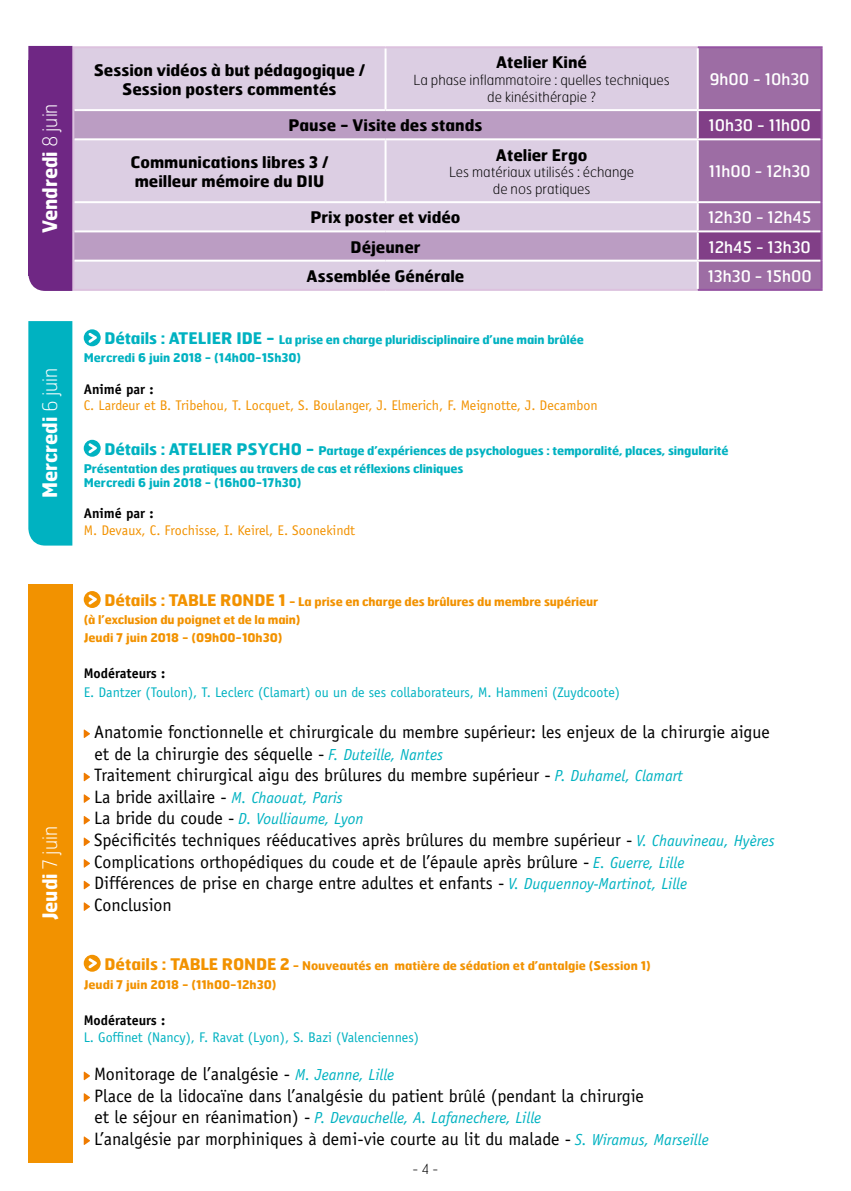
<style>
.page{position:relative;width:851px;height:1191px;background:#fff}
.page>*{position:absolute;margin:0;border:0;box-sizing:border-box;transform-origin:0 0}
.t1{font:700 20px "Hermes";color:#fff;scale:.95 1}
.t2{font:18px/21.6px "Officina Sans";color:#000}
.t3{font:700 16px/19.2px "Hermes";color:#000;text-align:center}
.t4{font:italic 16px "Officina Sans";color:#00b2c1}
.t5{font:16px "Hermes";color:#fff}
.t6{font:14px "Officina Sans";color:#00b2c1}
.t7{font:14px "Officina Sans";color:#f29200}
.t8{font:100 14px/16.8px "Hermes";color:#000;text-align:center}
.t9{font:700 14px "Officina Sans";color:#000}
.t10{font:100 14px "Hermes";color:#000;scale:.95 1}
.t11{font:700 12px/18px "Hermes";letter-spacing:-.01em;color:#00b2c1}
.t12{font:700 12px/18px "Hermes";color:#f29200}
.s1{font-weight:100}
.s2{font-size:16px}
.s3{font-style:italic;font-size:16px;color:#00b2c1}
.s4{font-style:normal;font-size:18px;color:#000}
</style>
<div class="page">
<div style="left:74px;top:48px;width:622px;height:241px;background:#dccee3"></div>
<svg style="left:74px;top:111px;width:622px;height:149px;background:#cfbbd7"></svg>
<svg style="left:698px;top:48px;width:122px;height:241px;background:#97649e"></svg>
<hr style="left:74px;top:109px;width:311px;height:2px;background:#fff">
<hr style="left:385px;top:109px;width:312px;height:2px;background:#fff">
<hr style="left:74px;top:138px;width:311px;height:2px;background:#fff">
<hr style="left:385px;top:138px;width:312px;height:2px;background:#fff">
<hr style="left:74px;top:201px;width:311px;height:2px;background:#fff">
<hr style="left:385px;top:201px;width:312px;height:2px;background:#fff">
<hr style="left:74px;top:230px;width:311px;height:2px;background:#fff">
<hr style="left:385px;top:230px;width:312px;height:2px;background:#fff">
<hr style="left:74px;top:260px;width:311px;height:2px;background:#fff">
<hr style="left:385px;top:260px;width:312px;height:2px;background:#fff">
<hr style="left:697px;top:109px;width:123px;height:2px;background:#fff">
<hr style="left:697px;top:138px;width:123px;height:2px;background:#fff">
<hr style="left:697px;top:201px;width:123px;height:2px;background:#fff">
<hr style="left:697px;top:230px;width:123px;height:2px;background:#fff">
<hr style="left:697px;top:260px;width:123px;height:2px;background:#fff">
<hr style="left:384px;top:48px;width:2px;height:61px;background:#fff">
<hr style="left:384px;top:140px;width:2px;height:61px;background:#fff">
<hr style="left:72px;top:46px;width:313px;height:2px;background:#dcc1de">
<hr style="left:385px;top:46px;width:312px;height:2px;background:#dcc1de">
<hr style="left:72px;top:48px;width:2px;height:62px;background:#dcc1de">
<hr style="left:72px;top:110px;width:2px;height:29px;background:#dcc1de">
<hr style="left:72px;top:139px;width:2px;height:63px;background:#dcc1de">
<hr style="left:72px;top:202px;width:2px;height:29px;background:#dcc1de">
<hr style="left:72px;top:231px;width:2px;height:30px;background:#dcc1de">
<hr style="left:72px;top:261px;width:2px;height:28px;background:#dcc1de">
<hr style="left:72px;top:289px;width:313px;height:2px;background:#dcc1de">
<hr style="left:385px;top:289px;width:312px;height:2px;background:#dcc1de">
<hr style="left:697px;top:289px;width:125px;height:2px;background:#9553a2">
<hr style="left:820px;top:48px;width:2px;height:62px;background:#9553a2">
<hr style="left:820px;top:110px;width:2px;height:29px;background:#9553a2">
<hr style="left:820px;top:139px;width:2px;height:63px;background:#9553a2">
<hr style="left:820px;top:202px;width:2px;height:29px;background:#9553a2">
<hr style="left:820px;top:231px;width:2px;height:30px;background:#9553a2">
<hr style="left:820px;top:261px;width:2px;height:28px;background:#9553a2">
<hr style="left:697px;top:46px;width:125px;height:2px;background:#9553a2">
<div style="left:28px;top:584px;width:44px;height:578px;background:#f29200"></div>
<svg style="left:84px;top:329px;width:17px;height:17px"></svg>
<svg style="left:84px;top:440px;width:17px;height:17px"></svg>
<svg style="left:84px;top:591px;width:17px;height:17px"></svg>
<svg style="left:84px;top:729px;width:6px;height:9px"></svg>
<svg style="left:84px;top:772px;width:6px;height:9px"></svg>
<svg style="left:84px;top:794px;width:6px;height:9px"></svg>
<svg style="left:84px;top:816px;width:6px;height:8px"></svg>
<svg style="left:84px;top:837px;width:6px;height:9px"></svg>
<svg style="left:84px;top:859px;width:6px;height:9px"></svg>
<svg style="left:84px;top:880px;width:6px;height:9px"></svg>
<svg style="left:84px;top:902px;width:6px;height:9px"></svg>
<svg style="left:84px;top:954px;width:17px;height:17px"></svg>
<svg style="left:84px;top:1071px;width:6px;height:9px"></svg>
<svg style="left:84px;top:1093px;width:6px;height:9px"></svg>
<svg style="left:84px;top:1136px;width:6px;height:9px"></svg>
<div style="left:28px;top:321px;width:44px;height:224px;background:#00b2c1"></div>
<div style="left:28px;top:46px;width:44px;height:245px;background:#6f2784"></div>
<div style="left:28px;top:61px;width:41px;height:215px;background:#6f2784"></div>
<p class="t1" style="left:37px;top:233px;width:138px;rotate:-90deg">Vendredi <span class="s1">8 juin</span></p>
<p class="t1" style="left:37px;top:498px;width:138px;rotate:-90deg">Mercredi <span class="s1">6 juin</span></p>
<p class="t3" style="left:496px;top:52px;width:92px">Atelier Kiné</p>
<p class="t8" style="left:413px;top:71px;width:257px">La phase inflammatoire : quelles techniques de kinésithérapie ?</p>
<p class="t5" style="left:709px;top:69px;width:101px">9h00 - 10h30</p>
<p class="t3" style="left:288px;top:115px;width:195px">Pause - Visite des stands</p>
<p class="t5" style="left:708px;top:115px;width:104px">10h30 - 11h00</p>
<p class="t3" style="left:130px;top:152px;width:200px;text-align:left">Communications libres 3 / meilleur mémoire du DIU</p>
<p class="t3" style="left:496px;top:144px;width:93px">Atelier Ergo</p>
<p class="t3" style="left:94px;top:60px;width:273px">Session vidéos à but pédagogique /<br>Session posters commentés</p>
<p class="t8" style="left:449px;top:163px;width:187px">Les matériaux utilisés : échange de nos pratiques</p>
<p class="t5" style="left:708px;top:161px;width:103px">11h00 - 12h30</p>
<p class="t3" style="left:310px;top:207px;width:151px">Prix poster et vidéo</p>
<p class="t5" style="left:708px;top:207px;width:105px">12h30 - 12h45</p>
<p class="t3" style="left:350px;top:237px;width:72px">Déjeuner</p>
<p class="t5" style="left:708px;top:236px;width:104px">12h45 - 13h30</p>
<p class="t3" style="left:306px;top:266px;width:159px">Assemblée Générale</p>
<p class="t5" style="left:707px;top:266px;width:105px">13h30 - 15h00</p>
<p class="t11" style="left:84px;top:330px;width:501px;text-indent:21px"><span class="s2">Détails : ATELIER IDE -</span> La prise en charge pluridisciplinaire d’une main brûlée<br>Mercredi 6 juin 2018 - (14h00-15h30)</p>
<p class="t9" style="left:84px;top:380px;width:71px">Animé par :</p>
<p class="t7" style="left:84px;top:397px;width:515px">C. Lardeur et B. Tribehou, T. Locquet, S. Boulanger, J. Elmerich, F. Meignotte, J. Decambon</p>
<p class="t11" style="left:84px;top:441px;width:646px;text-indent:21px"><span class="s2">Détails : ATELIER PSYCHO -</span> Partage d’expériences de psychologues : temporalité, places, singularité<br>Présentation des pratiques au travers de cas et réflexions cliniques</p>
<p class="t11" style="left:84px;top:473px;width:219px">Mercredi 6 juin 2018 - (16h00-17h30)</p>
<p class="t9" style="left:84px;top:505px;width:71px">Animé par :</p>
<p class="t7" style="left:84px;top:522px;width:273px">M. Devaux, C. Frochisse, I. Keirel, E. Soonekindt</p>
<p class="t1" style="left:37px;top:920px;width:101px;rotate:-90deg">Jeudi <span class="s1">7 juin</span></p>
<p class="t12" style="left:84px;top:592px;width:516px;text-indent:21px"><span class="s2">Détails : TABLE RONDE 1</span> - La prise en charge des brûlures du membre supérieur (à l’exclusion du poignet et de la main)<br>Jeudi 7 juin 2018 - (09h00-10h30)</p>
<p class="t9" style="left:84px;top:664px;width:83px">Modérateurs :</p>
<p class="t6" style="left:84px;top:684px;width:537px">E. Dantzer (Toulon), T. Leclerc (Clamart) ou un de ses collaborateurs, M. Hammeni (Zuydcoote)</p>
<p class="t2" style="left:94px;top:721px;width:677px">Anatomie fonctionnelle et chirurgicale du membre supérieur: les enjeux de la chirurgie aigue et de la chirurgie des séquelle - <span class="s3">F. Duteille, Nantes<br></span>Traitement chirurgical aigu des brûlures du membre supérieur - <span class="s3">P. Duhamel, Clamart<br></span>La bride axillaire - <span class="s3">M. Chaouat, Paris</span></p>
<p class="t4" style="left:94px;top:809px;width:271px"><span class="s4">La bride du coude -</span> D. Voulliaume, Lyon</p>
<p class="t2" style="left:94px;top:829px;width:682px">Spécificités techniques rééducatives après brûlures du membre supérieur - <span class="s3">V. Chauvineau, Hyères </span>Complications orthopédiques du coude et de l’épaule après brûlure - <span class="s3">E. Guerre, Lille<br></span>Différences de prise en charge entre adultes et enfants - <span class="s3">V. Duquennoy-Martinot, Lille<br></span>Conclusion</p>
<p class="t12" style="left:84px;top:955px;width:568px;line-height:19.2px;text-indent:21px"><span class="s2">Détails : TABLE RONDE 2</span> - Nouveautés en matière de sédation et d’antalgie (Session 1)<br>Jeudi 7 juin 2018 - (11h00-12h30)</p>
<p class="t9" style="left:84px;top:1011px;width:83px">Modérateurs :</p>
<p class="t6" style="left:84px;top:1028px;width:336px">L. Goffinet (Nancy), F. Ravat (Lyon), S. Bazi (Valenciennes)</p>
<p class="t2" style="left:94px;top:1063px;width:551px">Monitorage de l’analgésie - <span class="s3">M. Jeanne, Lille<br></span>Place de la lidocaïne dans l’analgésie du patient brûlé (pendant la chirurgie</p>
<p class="t4" style="left:94px;top:1108px;width:448px"><span class="s4">et le séjour en réanimation) -</span> P. Devauchelle, A. Lafanechere, Lille</p>
<p class="t2" style="left:94px;top:1128px;width:616px">L’analgésie par morphiniques à demi-vie courte au lit du malade - <span class="s3">S. Wiramus, Marseille</span></p>
<p class="t10" style="left:412px;top:1159px;width:29px">- 4 -</p>
</div>
